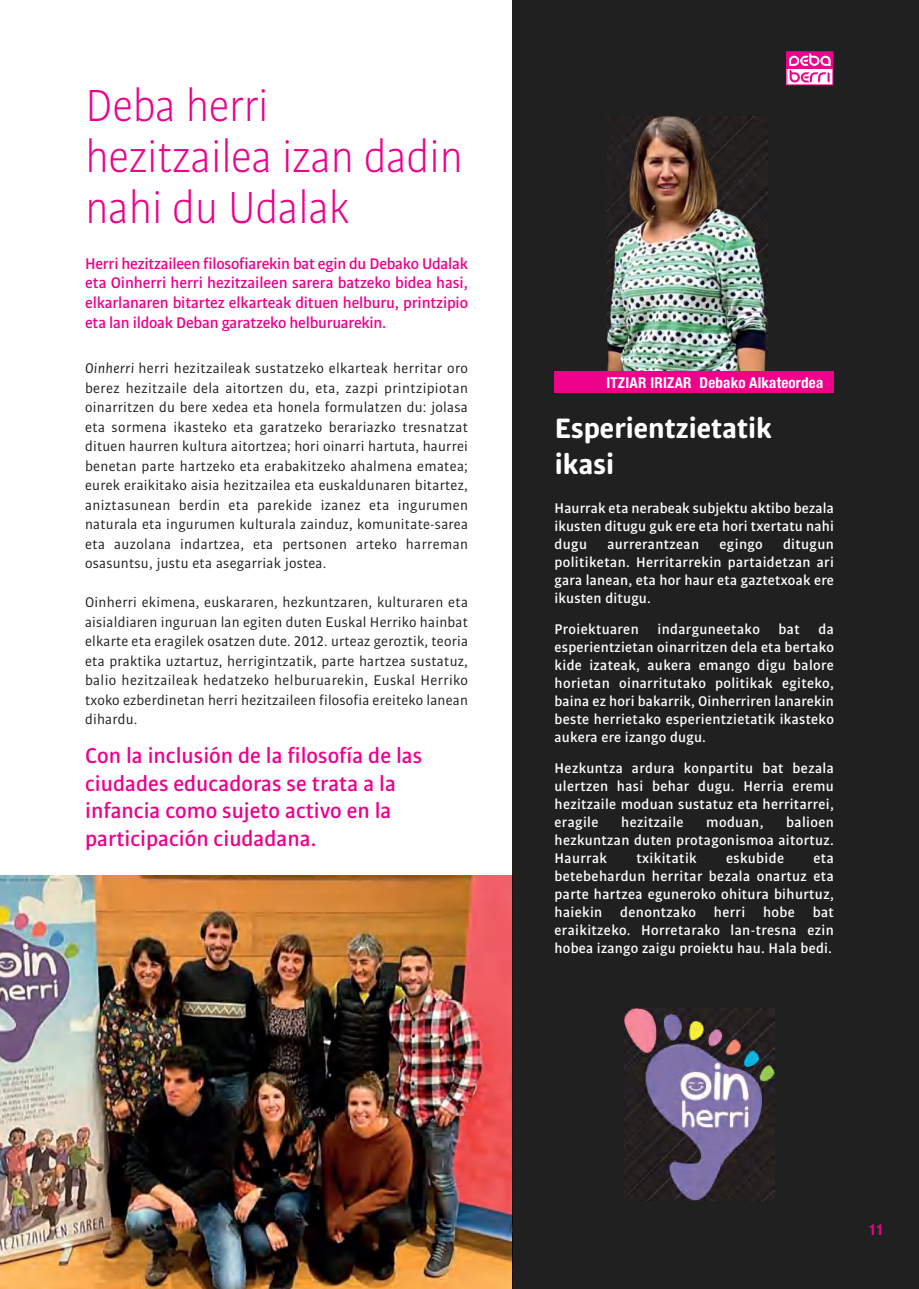
<style>
.page{position:relative;width:919px;height:1289px;background:#fff}
.page>*{position:absolute;margin:0;border:0;box-sizing:border-box;transform-origin:0 0}
.t1{font:300 48px/51px "Bulo";letter-spacing:-.015em;color:#ed028c;scale:.95 1}
.t2{font:700 30px/36px "Bulo Rounded";color:#fff}
.t3{font:500 22.95px/27.5px "Bulo Rounded";color:#ed028c}
.t4{font:500 16.5px/19.8px "Bulo";letter-spacing:-.015em;color:#ed028c;text-align:justify}
.t5{font:15px/19.5px "Bulo";letter-spacing:.015em;color:#231f20;text-align:justify}
.t6{font:500 15px/18px "Bulo";letter-spacing:.02em;color:#fff;text-align:justify}
.t7{font:700 condensed 15px "Helvetica Neue";letter-spacing:.015em;color:#fff}
.t8{font:700 condensed 15px "Helvetica Neue";color:#ed028c}
.s1{font-style:italic}
</style>
<div class="page">
<img style="left:0;top:875px;width:512px;height:413px">
<div style="left:512px;top:0;width:406px;height:1288px;background:#202020"></div>
<svg style="left:788px;top:70px;width:43px;height:13px"></svg>
<svg style="left:830px;top:53px;width:1px;height:13px"></svg>
<div style="left:786px;top:51px;width:47px;height:17px;border:1px solid #ed028c"></div>
<svg style="left:788px;top:53px;width:42px;height:29px"></svg>
<img style="left:624px;top:1008px;width:150px;height:192px">
<img style="left:607px;top:116px;width:160px;height:256px">
<div style="left:554px;top:372px;width:279px;height:21px;background:#ed028c"></div>
<h1 class="t1" style="left:85px;top:79px;width:399px">Deba herri hezitzailea izan dadin nahi du Udalak</h1>
<p class="t4" style="left:85px;top:253px;width:384px">Herri hezitzaileen filosofiarekin bat egin du Debako Udalak eta Oinherri herri hezitzaileen sarera batzeko bidea hasi, elkarlanaren bitartez elkarteak dituen helburu, printzipio eta lan ildoak Deban garatzeko helburuarekin.</p>
<p class="t5" style="left:85px;top:358px;width:384px"><span class="s1">Oinherri</span> herri hezitzaileak sustatzeko elkarteak herritar oro berez hezitzaile dela aitortzen du, eta, zazpi printzipiotan oinarritzen du bere xedea eta honela formulatzen du: jolasa eta sormena ikasteko eta garatzeko berariazko tresnatzat dituen haurren kultura aitortzea; hori oinarri hartuta, haurrei benetan parte hartzeko eta erabakitzeko ahalmena ematea; eurek eraikitako aisia hezitzailea eta euskaldunaren bitartez, aniztasunean berdin eta parekide izanez eta ingurumen naturala eta ingurumen kulturala zainduz, komunitate-sarea eta auzolana indartzea, eta pertsonen arteko harreman osasuntsu, justu eta asegarriak jostea.</p>
<p class="t5" style="left:85px;top:592px;width:384px">Oinherri ekimena, euskararen, hezkuntzaren, kulturaren eta aisialdiaren inguruan lan egiten duten Euskal Herriko hainbat elkarte eta eragilek osatzen dute. 2012. urteaz geroztik, teoria eta praktika uztartuz, herrigintzatik, parte hartzea sustatuz, balio hezitzaileak hedatzeko helburuarekin, Euskal Herriko txoko ezberdinetan herri hezitzaileen filosofia ereiteko lanean dihardu.</p>
<h3 class="t3" style="left:85px;top:742px;width:338px">Con la inclusión de la filosofía de las ciudades educadoras se trata a la infancia como sujeto activo en la participación ciudadana.</h3>
<p class="t7" style="left:606px;top:370px;width:218px">ITZIAR IRIZAR Debako Alkateordea</p>
<h2 class="t2" style="left:555px;top:410px;width:219px">Esperientzietatik ikasi</h2>
<p class="t6" style="left:554px;top:499px;width:281px">Haurrak eta nerabeak subjektu aktibo bezala ikusten ditugu guk ere eta hori txertatu nahi dugu</p>
<p class="t6" style="left:554px;top:535px;width:281px;text-indent:228px">ditugun politiketan. Herritarrekin partaidetzan ari gara lanean, eta hor haur eta gaztetxoak ere ikusten ditugu.</p>
<p class="t6" style="left:554px;top:619px;width:281px">Proiektuaren indarguneetako bat da esperientzietan oinarritzen dela eta bertako kide izateak, aukera emango digu balore horietan oinarritutako politikak egiteko, baina ez hori bakarrik, Oinherriren lanarekin beste herrietako esperientzietatik ikasteko aukera ere izango dugu.</p>
<p class="t6" style="left:554px;top:758px;width:281px">Hezkuntza ardura konpartitu bat bezala ulertzen hasi behar dugu. Herria eremu hezitzaile moduan sustatuz eta herritarrei, eragile</p>
<p class="t6" style="left:607px;top:535px;width:93px">aurrerantzean</p>
<p class="t6" style="left:719px;top:535px;width:45px">egingo</p>
<p class="t6" style="left:554px;top:812px;width:281px;text-indent:232px">balioen hezkuntzan duten protagonismoa aitortuz.<br>Haurrak</p>
<p class="t6" style="left:621px;top:812px;width:64px">hezitzaile</p>
<p class="t6" style="left:706px;top:812px;width:59px">moduan,</p>
<p class="t6" style="left:636px;top:848px;width:62px">txikitatik</p>
<p class="t6" style="left:726px;top:848px;width:59px">eskubide</p>
<p class="t6" style="left:554px;top:848px;width:281px;text-indent:259px">eta betebehardun herritar bezala onartuz eta parte hartzea eguneroko ohitura bihurtuz, haiekin denontzako herri hobe bat eraikitzeko. Horretarako lan-tresna ezin hobea izango zaigu proiektu hau. Hala bedi.</p>
<p class="t8" style="left:869px;top:1217px;width:16px">11</p>
</div>
